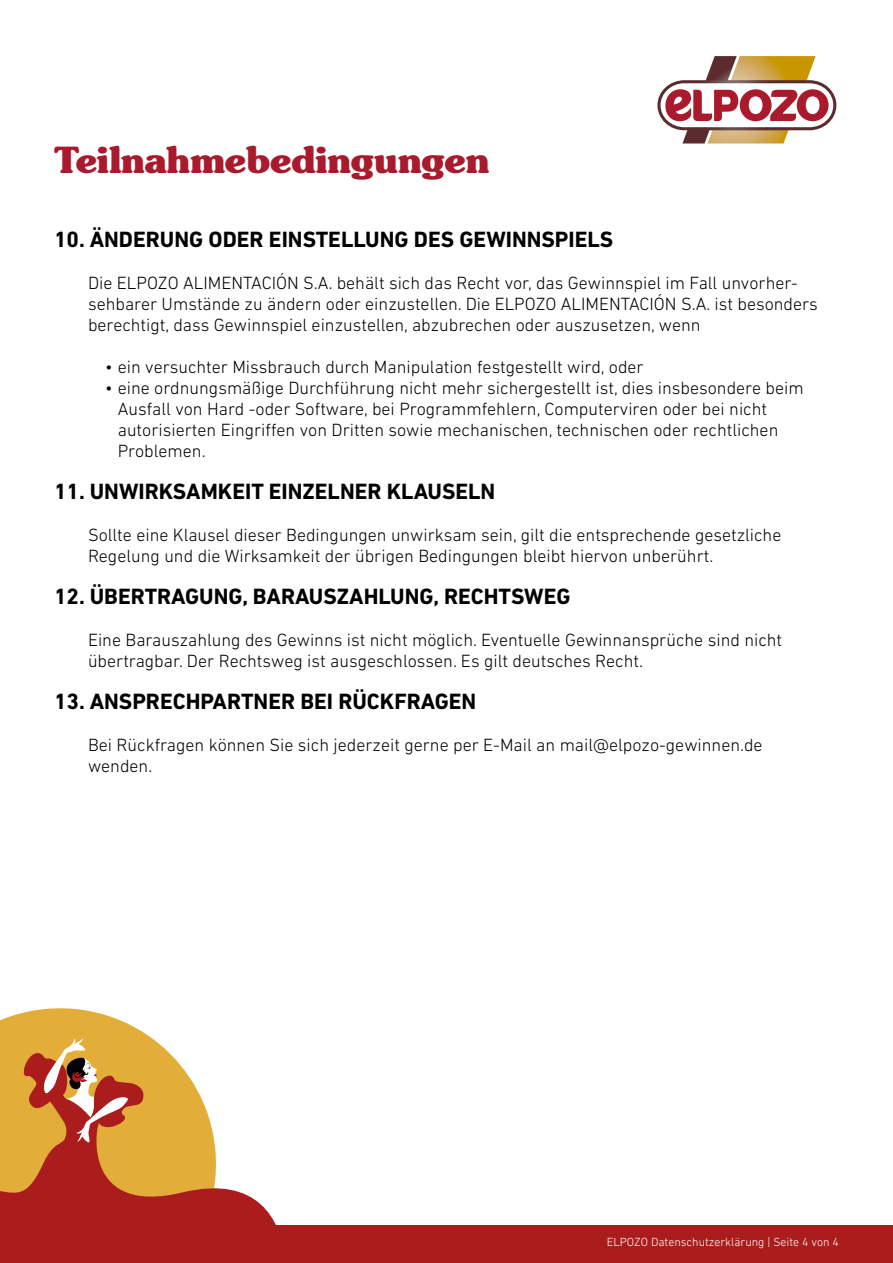
<style>
.page{position:relative;width:893px;height:1263px;background:#fff}
.page>*{position:absolute;margin:0;border:0;box-sizing:border-box;transform-origin:0 0}
.t1{font:700 36px "Souvenir";color:#a91a2d}
.t2{font:700 22.5px "DIN Next LT Pro";color:#000}
.t3{font:300 18px/21px "DIN Next LT Pro";color:#000}
.t4{font:300 12px "DIN Next LT Pro";color:#fff}
</style>
<div class="page">
<svg style="left:657px;top:56px;width:180px;height:88px"></svg>
<div style="left:0;top:1225px;width:892px;height:38px;background:#ab1d1c"></div>
<svg style="left:0;top:1008px;width:168px;height:44px;fill:#e3ad3a"></svg>
<svg style="left:0;top:1052px;width:276px;height:173px"></svg>
<svg style="left:41px;top:1038px;width:87px;height:105px;background:#cb834f"></svg>
<h1 class="t1" style="left:54px;top:137px;width:437px">Teilnahmebedingungen</h1>
<p class="t2" style="left:54px;top:226px;width:561px">10. ÄNDERUNG ODER EINSTELLUNG DES GEWINNSPIELS</p>
<p class="t3" style="left:88px;top:272px;width:731px">Die ELPOZO ALIMENTACIÓN S.A. behält sich das Recht vor, das Gewinnspiel im Fall unvorher&shy;sehbarer Umstände zu ändern oder einzustellen. Die ELPOZO ALIMENTACIÓN S.A. ist besonders berechtigt, dass Gewinnspiel einzustellen, abzubrechen oder auszusetzen, wenn</p>
<p class="t3" style="left:105px;top:356px;width:540px">• ein versuchter Missbrauch durch Manipulation festgestellt wird, oder</p>
<p class="t3" style="left:118px;top:377px;width:687px;text-indent:-13px">• eine ordnungsmäßige Durchführung nicht mehr sichergestellt ist, dies insbesondere beim Ausfall von Hard -oder Software, bei Programmfehlern, Computerviren oder bei nicht autorisierten Eingriffen von Dritten sowie mechanischen, technischen oder rechtlichen Problemen.</p>
<p class="t2" style="left:54px;top:478px;width:443px">11. UNWIRKSAMKEIT EINZELNER KLAUSELN</p>
<p class="t3" style="left:88px;top:524px;width:695px">Sollte eine Klausel dieser Bedingungen unwirksam sein, gilt die entsprechende gesetzliche<br>Regelung und die Wirksamkeit der übrigen Bedingungen bleibt hiervon unberührt.</p>
<p class="t2" style="left:54px;top:583px;width:518px">12. ÜBERTRAGUNG, BARAUSZAHLUNG, RECHTSWEG</p>
<p class="t3" style="left:88px;top:629px;width:696px">Eine Barauszahlung des Gewinns ist nicht möglich. Eventuelle Gewinnansprüche sind nicht übertragbar. Der Rechtsweg ist ausgeschlossen. Es gilt deutsches Recht.</p>
<p class="t2" style="left:54px;top:688px;width:424px">13. ANSPRECHPARTNER BEI RÜCKFRAGEN</p>
<p class="t3" style="left:88px;top:734px;width:676px">Bei Rückfragen können Sie sich jederzeit gerne per E-Mail an mail@elpozo-gewinnen.de wenden.</p>
<p class="t4" style="left:607px;top:1235px;width:234px">ELPOZO Datenschutzerklärung | Seite 4 von 4</p>
</div>
